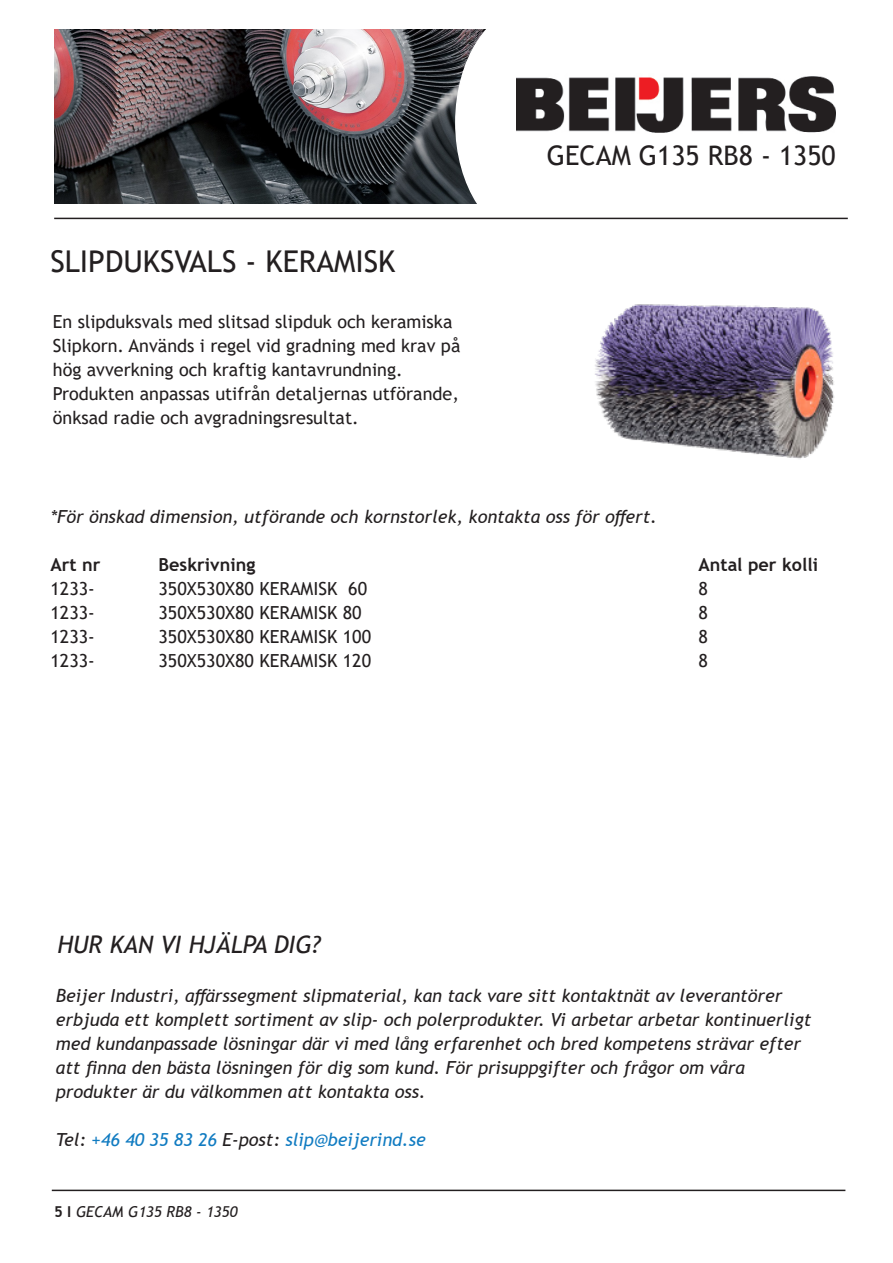
<style>
.page{position:relative;width:893px;height:1263px;background:#fff}
.page>*{position:absolute;margin:0;border:0;box-sizing:border-box;transform-origin:0 0}
.t1{font:30px "Trebuchet MS";color:#231f20}
.t2{font:27px "Trebuchet MS";color:#231f20}
.t3{font:italic 24px "Trebuchet MS";color:#231f20}
.t4{font:italic 18px/24px "Trebuchet MS";color:#231f20}
.t5{font:18px/24px "Trebuchet MS";color:#231f20}
.t6{font:italic 18px "Trebuchet MS";color:#107bc1}
.t7{font:700 18px "Trebuchet MS";color:#231f20}
.t8{font:italic 15px "Trebuchet MS";color:#231f20}
.s1{color:#231f20}
.s2{font-weight:700;font-style:normal}
</style>
<div class="page">
<hr style="left:52px;top:1189px;width:793px;height:2px;background:#231f20">
<img style="left:54px;top:30px;width:431px;height:174px">
<div style="left:456px;top:7px;width:151px;height:231px;background:#fff;border-radius:50%"></div>
<img style="left:517px;top:76px;width:319px;height:57px">
<hr style="left:54px;top:218px;width:794px;height:1px;background:#231f20">
<img style="left:595px;top:304px;width:239px;height:155px">
<p class="t1" style="left:50px;top:242px;width:347px">SLIPDUKSVALS - KERAMISK</p>
<p class="t5" style="left:53px;top:309px;width:409px">En slipduksvals med slitsad slipduk och keramiska Slipkorn. Används i regel vid gradning med krav på hög avverkning och kraftig kantavrundning.<br>Produkten anpassas utifrån detaljernas utförande, önksad radie och avgradningsresultat.</p>
<p class="t2" style="left:547px;top:138px;width:290px">GECAM G135 RB8 - 1350</p>
<p class="t4" style="left:51px;top:505px;width:608px">*För önskad dimension, utförande och kornstorlek, kontakta oss för offert.</p>
<p class="t7" style="left:51px;top:553px;width:51px">Art nr</p>
<p class="t7" style="left:159px;top:553px;width:98px">Beskrivning</p>
<p class="t7" style="left:699px;top:553px;width:121px">Antal per kolli</p>
<p class="t5" style="left:51px;top:577px;width:46px">1233-</p>
<p class="t5" style="left:159px;top:577px;width:210px">350X530X80 KERAMISK 60</p>
<p class="t5" style="left:699px;top:577px;width:11px">8</p>
<p class="t5" style="left:51px;top:601px;width:46px">1233-</p>
<p class="t5" style="left:159px;top:601px;width:205px">350X530X80 KERAMISK 80</p>
<p class="t5" style="left:699px;top:601px;width:11px">8</p>
<p class="t5" style="left:51px;top:625px;width:46px">1233-</p>
<p class="t5" style="left:159px;top:625px;width:214px">350X530X80 KERAMISK 100</p>
<p class="t5" style="left:699px;top:625px;width:11px">8</p>
<p class="t5" style="left:51px;top:649px;width:46px">1233-</p>
<p class="t5" style="left:159px;top:649px;width:214px">350X530X80 KERAMISK 120</p>
<p class="t5" style="left:699px;top:649px;width:11px">8</p>
<p class="t3" style="left:57px;top:930px;width:265px">HUR KAN VI HJÄLPA DIG?</p>
<p class="t4" style="left:56px;top:984px;width:757px">Beijer Industri, affärssegment slipmaterial, kan tack vare sitt kontaktnät av leverantörer erbjuda ett komplett sortiment av slip- och polerprodukter. Vi arbetar arbetar kontinuerligt med kundanpassade lösningar där vi med lång erfarenhet och bred kompetens strävar efter att finna den bästa lösningen för dig som kund. För prisuppgifter och frågor om våra produkter är du välkommen att kontakta oss.</p>
<p class="t6" style="left:56px;top:1129px;width:371px"><span class="s1">Tel:</span> +46 40 35 83 26 <span class="s1">E-post:</span> slip@beijerind.se</p>
<p class="t8" style="left:54px;top:1202px;width:185px"><span class="s2">5 I</span> GECAM G135 RB8 - 1350</p>
</div>
